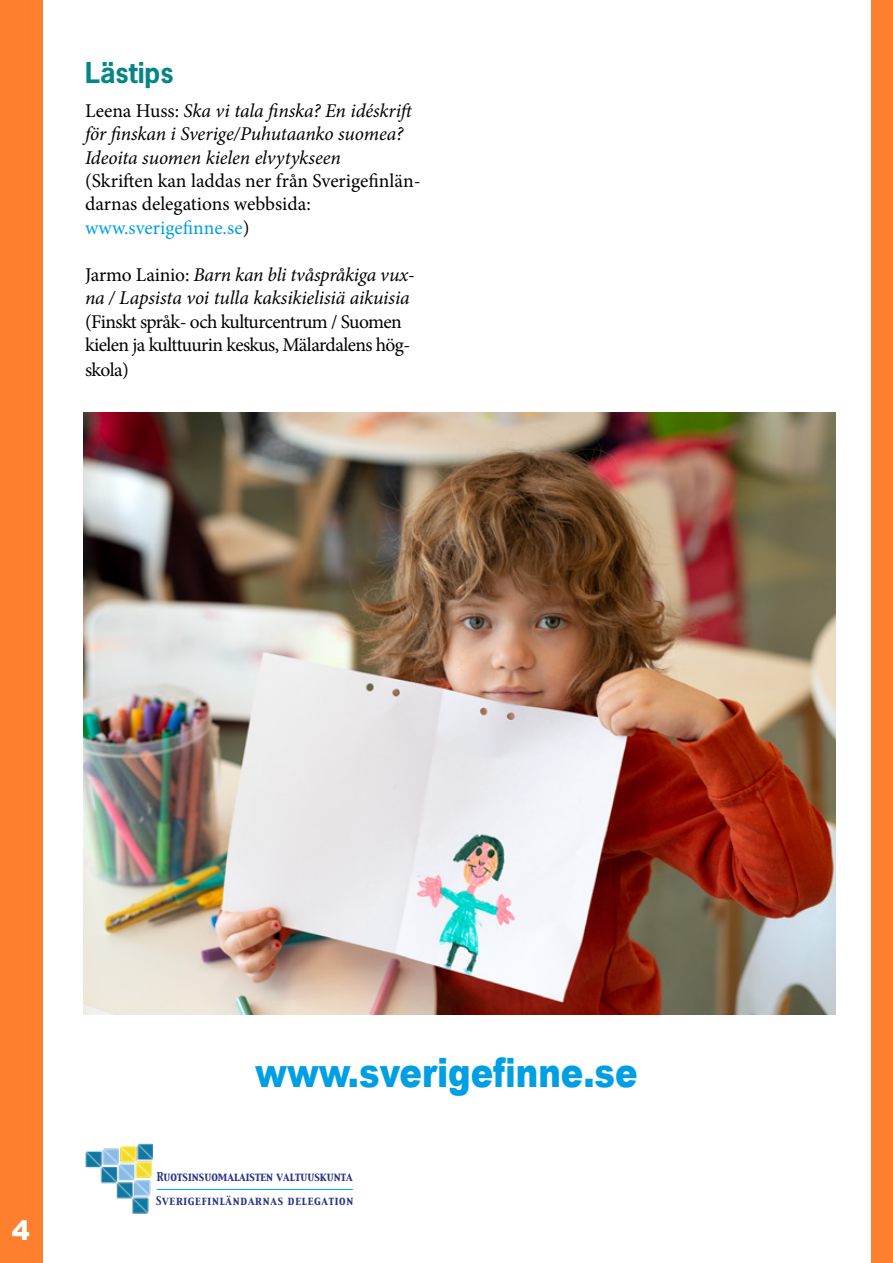
<style>
.page{position:relative;width:893px;height:1263px;background:#fff}
.page>*{position:absolute;margin:0;border:0;box-sizing:border-box;transform-origin:0 0}
.t1{font:900 40.5px "Arial";color:#009fe3;scale:.83 1}
.t2{font:700 27px "News Gothic Std";color:#068587}
.t3{font:900 27px "Arial";color:#fff}
.t4{font:italic 19.5px/23.4px "Minion Pro";letter-spacing:-.01em;color:#000}
.t5{font:19.5px/23.4px "Minion Pro";color:#000}
.t6{font:19.5px/23.4px "Minion Pro";letter-spacing:-.02em;color:#000}
.t7{font:10.95px "Capitals";color:#283583;scale:.91 1}
.t8{font:10.8px "Capitals";letter-spacing:.075em;color:#283583;scale:.91 1}
.s1{font-style:normal}
.s2{color:#009fe3}
</style>
<div class="page">
<img style="left:84px;top:413px;width:752px;height:601px">
<div style="left:0;top:0;width:43px;height:1263px;background:#fe7f2d"></div>
<div style="left:872px;top:0;width:21px;height:1263px;background:#fe7f2d"></div>
<img style="left:85px;top:1143px;width:68px;height:71px">
<hr style="left:157px;top:1189px;width:196px;height:1px;background:#009fe3">
<h2 class="t2" style="left:85px;top:55px;width:90px">Lästips</h2>
<p class="t4" style="left:85px;top:99px;width:331px"><span class="s1">Leena Huss:</span> Ska vi tala finska? En idéskrift för finskan i Sverige/Puhutaanko suomea?<br>Ideoita suomen kielen elvytykseen</p>
<p class="t5" style="left:85px;top:169px;width:337px">(Skriften kan laddas ner från Sverigefinlän&shy;darnas delegations webbsida: <span class="s2">www.sverigefinne.se</span>)</p>
<p class="t4" style="left:85px;top:263px;width:331px"><span class="s1">Jarmo Lainio:</span> Barn kan bli tvåspråkiga vux&shy;na / Lapsista voi tulla kaksikielisiä aikuisia</p>
<p class="t6" style="left:85px;top:310px;width:327px">(Finskt språk- och kulturcentrum / Suomen kielen ja kulttuurin keskus, Mälardalens hög-</p>
<p class="t6" style="left:85px;top:358px;width:45px">skola)</p>
<h2 class="t3" style="left:12px;top:1210px;width:20px">4</h2>
<h1 class="t1" style="left:255px;top:1043px;width:462px">www.sverigefinne.se</h1>
<p class="t7" style="left:157px;top:1169px;width:217px">Ruotsinsuomalaisten valtuuskunta</p>
<p class="t8" style="left:156px;top:1193px;width:218px">Sverigefinländarnas delegation</p>
</div>
